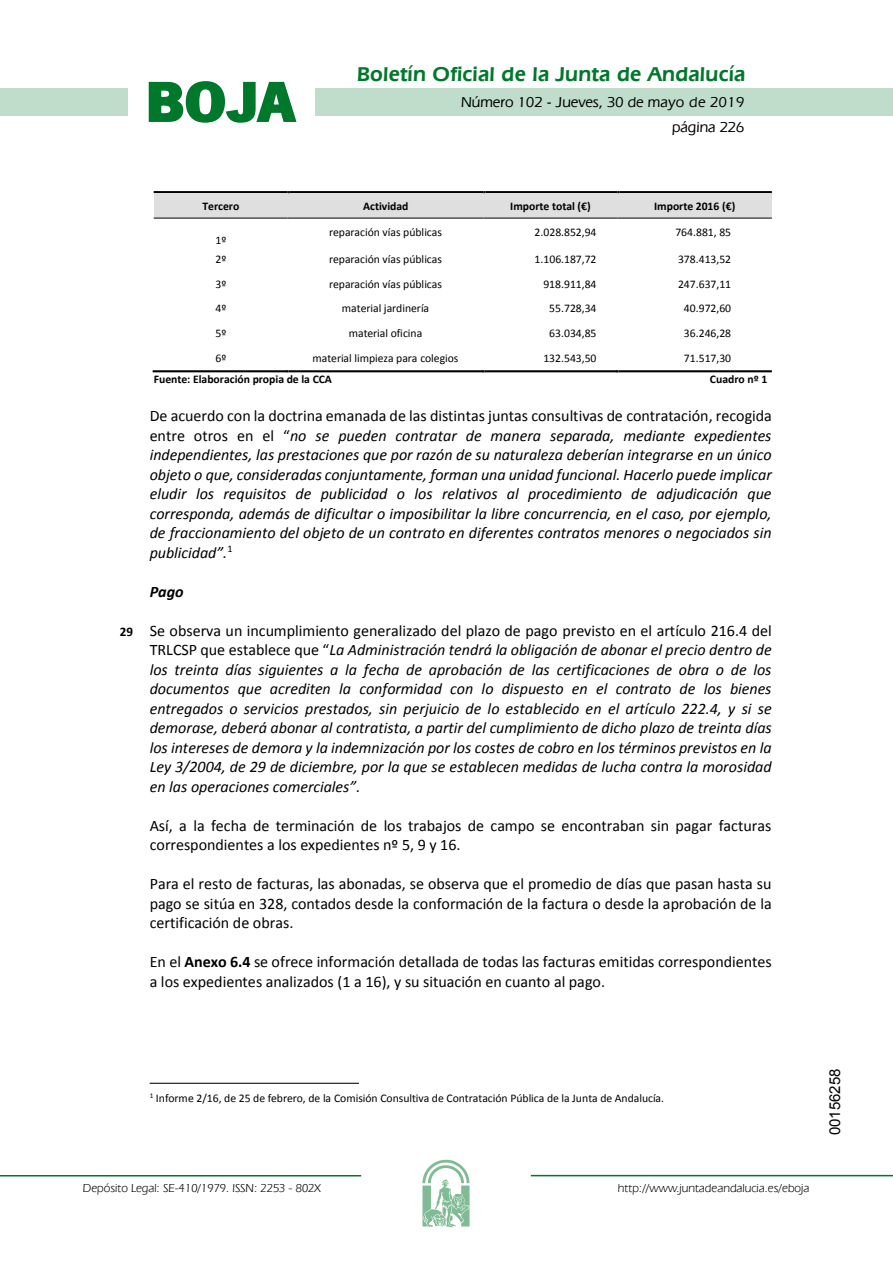
<style>
.page{position:relative;width:893px;height:1263px;background:#fff}
.page>*{position:absolute;margin:0;border:0;box-sizing:border-box;transform-origin:0 0}
.t1{font:700 57.75px "News Got T";color:#00782c;scale:1.14 1}
.t2{font:600 21px "Eras IT Cby BT";letter-spacing:.01em;color:#00782c}
.t3{font:italic 16.05px/19.5px "Calibri";color:#000;text-align:justify}
.t4{font:16.05px/19.5px "Calibri";color:#000}
.t5{font:italic 700 16.05px "Calibri";color:#000}
.t6{font:500 15px/24.5px "Eras IT Cby BT";color:#000;text-align:right}
.t7{font:15px "Arial";color:#000}
.t8{font:12px "Eras IT Cby BT";color:#000}
.t9{font:11.7px "Calibri";color:#000}
.t10{font:700 11.7px "Calibri";color:#000}
.s1{font-style:normal}
.s2{font-weight:700;font-style:normal;font-size:13.05px}
.s3{font-weight:700}
</style>
<div class="page">
<div style="left:315px;top:88px;width:577px;height:28px;background:#bfddca"></div>
<div style="left:0;top:88px;width:128px;height:28px;background:#bfddca"></div>
<hr style="left:0;top:1175px;width:361px;height:2px;background:#00782c">
<svg style="left:422px;top:1159px;width:47px;height:68px"></svg>
<hr style="left:531px;top:1175px;width:361px;height:1px;background:#00782c">
<svg style="left:148px;top:81px;width:149px;height:42px"></svg>
<div style="left:154px;top:193px;width:133px;height:25px;background:#dfdfdf"></div>
<div style="left:287px;top:193px;width:196px;height:25px;background:#dfdfdf"></div>
<div style="left:483px;top:193px;width:134px;height:25px;background:#dfdfdf"></div>
<div style="left:617px;top:193px;width:154px;height:25px;background:#dfdfdf"></div>
<hr style="left:154px;top:191px;width:133px;height:2px;background:#000">
<hr style="left:290px;top:191px;width:193px;height:2px;background:#000">
<hr style="left:485px;top:191px;width:132px;height:2px;background:#000">
<hr style="left:619px;top:191px;width:152px;height:2px;background:#000">
<hr style="left:154px;top:218px;width:133px;height:1px;background:#000">
<hr style="left:288px;top:218px;width:195px;height:1px;background:#000">
<hr style="left:483px;top:218px;width:134px;height:1px;background:#000">
<hr style="left:617px;top:218px;width:154px;height:1px;background:#000">
<hr style="left:153px;top:370px;width:134px;height:2px;background:#000">
<hr style="left:289px;top:370px;width:194px;height:2px;background:#000">
<hr style="left:484px;top:370px;width:133px;height:2px;background:#000">
<hr style="left:618px;top:370px;width:153px;height:2px;background:#000">
<hr style="left:150px;top:1083px;width:209px;height:1px;background:#000">
<h1 class="t1" style="left:145px;top:68px;width:133px">BOJA</h1>
<h2 class="t2" style="left:357px;top:62px;width:390px">Boletín Oficial de la Junta de Andalucía</h2>
<p class="t6" style="left:461px;top:90px;width:285px">Número 102 - Jueves, 30 de mayo de 2019 página 226</p>
<p class="t10" style="left:202px;top:198px;width:38px">Tercero</p>
<p class="t10" style="left:363px;top:198px;width:47px">Actividad</p>
<p class="t10" style="left:510px;top:198px;width:82px">Importe total (€)</p>
<p class="t10" style="left:654px;top:198px;width:83px">Importe 2016 (€)</p>
<p class="t9" style="left:215px;top:232px;width:12px">1º</p>
<p class="t9" style="left:329px;top:225px;width:114px">reparación vías públicas</p>
<p class="t9" style="left:534px;top:225px;width:63px">2.028.852,94</p>
<p class="t9" style="left:675px;top:225px;width:57px">764.881, 85</p>
<p class="t9" style="left:215px;top:252px;width:12px">2º</p>
<p class="t9" style="left:329px;top:252px;width:114px">reparación vías públicas</p>
<p class="t9" style="left:534px;top:252px;width:63px">1.106.187,72</p>
<p class="t9" style="left:678px;top:252px;width:55px">378.413,52</p>
<p class="t9" style="left:215px;top:276px;width:12px">3º</p>
<p class="t9" style="left:329px;top:276px;width:114px">reparación vías públicas</p>
<p class="t9" style="left:543px;top:276px;width:55px">918.911,84</p>
<p class="t9" style="left:678px;top:276px;width:55px">247.637,11</p>
<p class="t9" style="left:215px;top:301px;width:12px">4º</p>
<p class="t9" style="left:342px;top:301px;width:89px">material jardinería</p>
<p class="t9" style="left:549px;top:301px;width:49px">55.728,34</p>
<p class="t9" style="left:684px;top:301px;width:49px">40.972,60</p>
<p class="t9" style="left:215px;top:326px;width:12px">5º</p>
<p class="t9" style="left:349px;top:326px;width:75px">material oficina</p>
<p class="t9" style="left:549px;top:326px;width:49px">63.034,85</p>
<p class="t9" style="left:684px;top:326px;width:49px">36.246,28</p>
<p class="t9" style="left:215px;top:350px;width:12px">6º</p>
<p class="t9" style="left:312px;top:350px;width:148px">material limpieza para colegios</p>
<p class="t9" style="left:543px;top:350px;width:55px">132.543,50</p>
<p class="t9" style="left:684px;top:350px;width:49px">71.517,30</p>
<p class="t10" style="left:154px;top:372px;width:180px">Fuente: Elaboración propia de la CCA</p>
<p class="t10" style="left:710px;top:372px;width:59px">Cuadro nº 1</p>
<p class="t3" style="left:150px;top:406px;width:623px"><span class="s1">De acuerdo con la doctrina emanada de las distintas juntas consultivas de contratación, recogida entre otros en el “</span>no se pueden contratar de manera separada, mediante expedientes independientes, las prestaciones que por razón de su naturaleza deberían integrarse en un único objeto o que, consideradas conjuntamente, forman una unidad funcional. Hacerlo puede implicar eludir los requisitos de publicidad o los relativos al procedimiento de adjudicación que corresponda, además de dificultar o imposibilitar la libre concurrencia, en el caso, por ejemplo, de fraccionamiento del objeto de un contrato en diferentes contratos menores o negociados sin publicidad”.<sup>1</sup></p>
<p class="t5" style="left:150px;top:581px;width:35px">Pago</p>
<p class="t3" style="left:150px;top:620px;width:623px;text-indent:-30px"><span class="s2">29</span> <span class="s1">Se observa un incumplimiento generalizado del plazo de pago previsto en el artículo 216.4 del TRLCSP que establece que “</span>La Administración tendrá la obligación de abonar el precio dentro de los treinta días siguientes a la fecha de aprobación de las certificaciones de obra o de los documentos que acrediten la conformidad con lo dispuesto en el contrato de los bienes entregados o servicios prestados, sin perjuicio de lo establecido en el artículo 222.4, y si se demorase, deberá abonar al contratista, a partir del cumplimiento de dicho plazo de treinta días los intereses de demora y la indemnización por los costes de cobro en los términos previstos en la Ley 3/2004, de 29 de diciembre, por la que se establecen medidas de lucha contra la morosidad en las operaciones comerciales”.</p>
<p class="t4" style="left:150px;top:816px;width:623px">Así, a la fecha de terminación de los trabajos de campo se encontraban sin pagar facturas correspondientes a los expedientes nº 5, 9 y 16.</p>
<p class="t4" style="left:150px;top:874px;width:623px;text-align:justify">Para el resto de facturas, las abonadas, se observa que el promedio de días que pasan hasta su pago se sitúa en 328, contados desde la conformación de la factura o desde la aprobación de la certificación de obras.</p>
<p class="t4" style="left:150px;top:952px;width:623px">En el <span class="s3">Anexo 6.4</span> se ofrece información detallada de todas las facturas emitidas correspondientes a los expedientes analizados (1 a 16), y su situación en cuanto al pago.</p>
<p class="t9" style="left:150px;top:1091px;width:516px"><sup>1</sup> Informe 2/16, de 25 de febrero, de la Comisión Consultiva de Contratación Pública de la Junta de Andalucía.</p>
<p class="t8" style="left:83px;top:1181px;width:239px">Depósito Legal: SE-410/1979. ISSN: 2253 - 802X</p>
<p class="t8" style="left:618px;top:1181px;width:193px">http://www.juntadeandalucia.es/eboja</p>
<p class="t7" style="left:825px;top:1135px;width:68px;rotate:-90deg">00156258</p>
</div>
